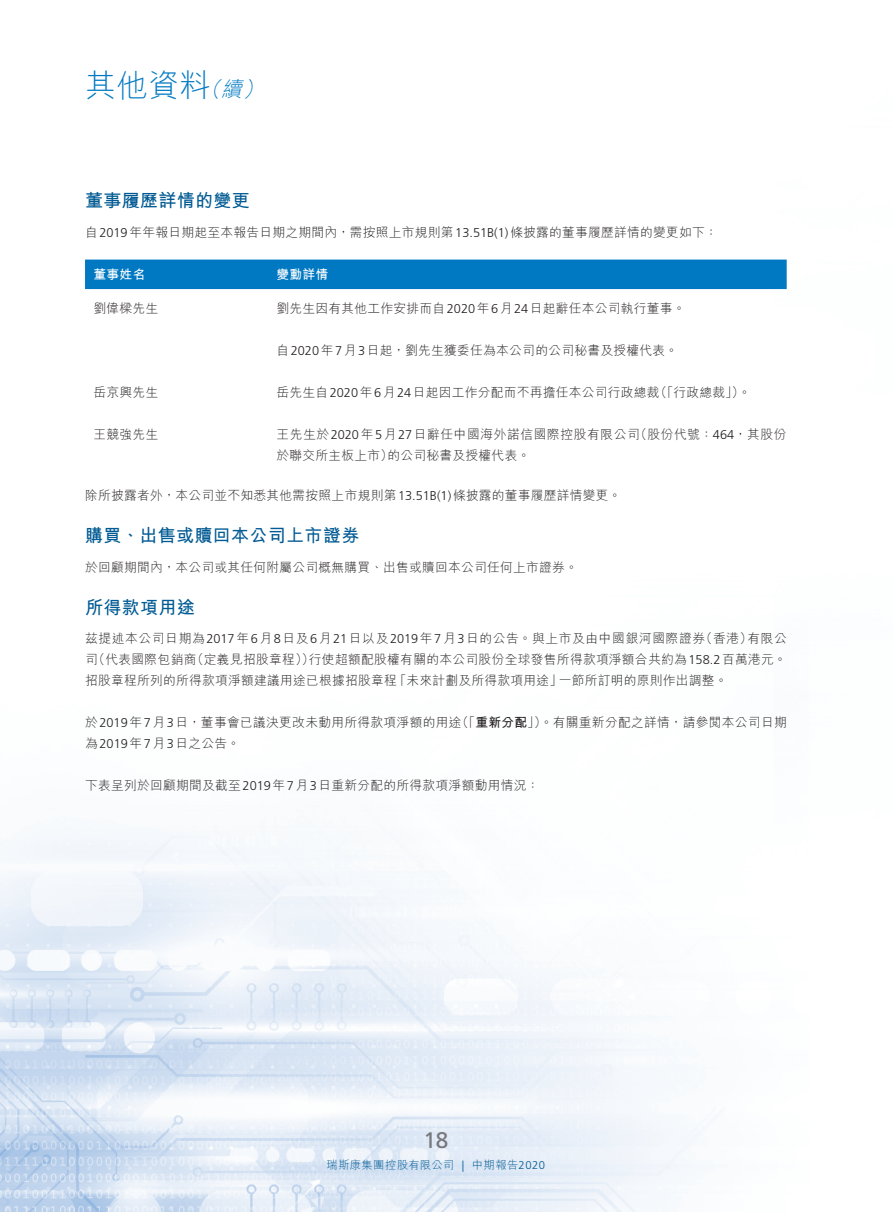
<style>
.page{position:relative;width:893px;height:1212px;background:#fff}
.page>*{position:absolute;margin:0;border:0;box-sizing:border-box;transform-origin:0 0}
.t1{font:300 31.5px "M Hei HK";color:#0079c2}
.t2{font:22.5px "Frutiger LT Std";color:#76787b}
.t3{font:700 18px "M Hei HK";letter-spacing:.02em;color:#005a93}
.t4{font:300 12.75px/21px "M Hei HK";letter-spacing:.02em;color:#231f20;text-align:justify}
.t5{font:300 12.75px/21px "M Hei HK";letter-spacing:.045em;color:#231f20}
.t6{font:700 12.75px "M Hei HK";letter-spacing:.02em;color:#fff}
.t7{font:300 11.25px "M Hei HK";letter-spacing:.04em;color:#005a93}
.s1{font-style:italic;font-size:21px}
.s2{font-family:"Frutiger LT Std"}
.s3{font-weight:700}
</style>
<div class="page">
<img style="left:0;top:259px;width:787px;height:953px">
<div style="left:85px;top:260px;width:702px;height:29px;background:#0079c2"></div>
<h1 class="t1" style="left:85px;top:70px;width:185px">其他資料<span class="s1">（續）</span></h1>
<h3 class="t3" style="left:85px;top:188px;width:166px">董事履歷詳情的變更</h3>
<p class="t4" style="left:85px;top:222px;width:634px">自<span class="s2">2019</span>年年報日期起至本報告日期之期間內，需按照上市規則第<span class="s2">13.51B(1)</span>條披露的董事履歷詳情的變更如下：</p>
<p class="t6" style="left:94px;top:265px;width:53px">董事姓名</p>
<p class="t6" style="left:276px;top:265px;width:53px">變動詳情</p>
<p class="t4" style="left:94px;top:298px;width:66px">劉偉樑先生</p>
<p class="t4" style="left:276px;top:298px;width:411px">劉先生因有其他工作安排而自<span class="s2">2020</span>年<span class="s2">6</span>月<span class="s2">24</span>日起辭任本公司執行董事。</p>
<p class="t4" style="left:276px;top:340px;width:403px">自<span class="s2">2020</span>年<span class="s2">7</span>月<span class="s2">3</span>日起，劉先生獲委任為本公司的公司秘書及授權代表。</p>
<p class="t4" style="left:94px;top:382px;width:66px">岳京興先生</p>
<p class="t4" style="left:276px;top:382px;width:476px">岳先生自<span class="s2">2020</span>年<span class="s2">6</span>月<span class="s2">24</span>日起因工作分配而不再擔任本公司行政總裁（「行政總裁」）。</p>
<p class="t4" style="left:94px;top:424px;width:66px">王競強先生</p>
<p class="t5" style="left:276px;top:424px;width:512px">王先生於<span class="s2">2020</span>年<span class="s2">5</span>月<span class="s2">27</span>日辭任中國海外諾信國際控股有限公司（股份代號：<span class="s2">464</span>，其股份於聯交所主板上市）的公司秘書及授權代表。</p>
<p class="t4" style="left:85px;top:485px;width:538px">除所披露者外，本公司並不知悉其他需按照上市規則第<span class="s2">13.51B(1)</span>條披露的董事履歷詳情變更。</p>
<h3 class="t3" style="left:85px;top:523px;width:276px">購買、出售或贖回本公司上市證券</h3>
<p class="t4" style="left:85px;top:556px;width:494px">於回顧期間內，本公司或其任何附屬公司概無購買、出售或贖回本公司任何上市證券。</p>
<h3 class="t3" style="left:85px;top:594px;width:111px">所得款項用途</h3>
<p class="t4" style="left:85px;top:628px;width:703px">茲提述本公司日期為<span class="s2">2017</span>年<span class="s2">6</span>月<span class="s2">8</span>日及<span class="s2">6</span>月<span class="s2">21</span>日以及<span class="s2">2019</span>年<span class="s2">7</span>月<span class="s2">3</span>日的公告。與上市及由中國銀河國際證券（香港）有限公司（代表國際包銷商（定義見招股章程））行使超額配股權有關的本公司股份全球發售所得款項淨額合共約為<span class="s2">158.2</span>百萬港元。招股章程所列的所得款項淨額建議用途已根據招股章程「未來計劃及所得款項用途」一節所訂明的原則作出調整。</p>
<p class="t4" style="left:85px;top:712px;width:703px">於<span class="s2">2019</span>年<span class="s2">7</span>月<span class="s2">3</span>日，董事會已議決更改未動用所得款項淨額的用途（「<span class="s3">重新分配</span>」）。有關重新分配之詳情，請參閱本公司日期為<span class="s2">2019</span>年<span class="s2">7</span>月<span class="s2">3</span>日之公告。</p>
<p class="t4" style="left:85px;top:774px;width:455px">下表呈列於回顧期間及截至<span class="s2">2019</span>年<span class="s2">7</span>月<span class="s2">3</span>日重新分配的所得款項淨額動用情況：</p>
<h2 class="t2" style="left:423px;top:1127px;width:27px">18</h2>
<p class="t7" style="left:327px;top:1159px;width:220px">瑞斯康集團控股有限公司 <span class="s2">|</span> 中期報告<span class="s2">2020</span></p>
</div>
